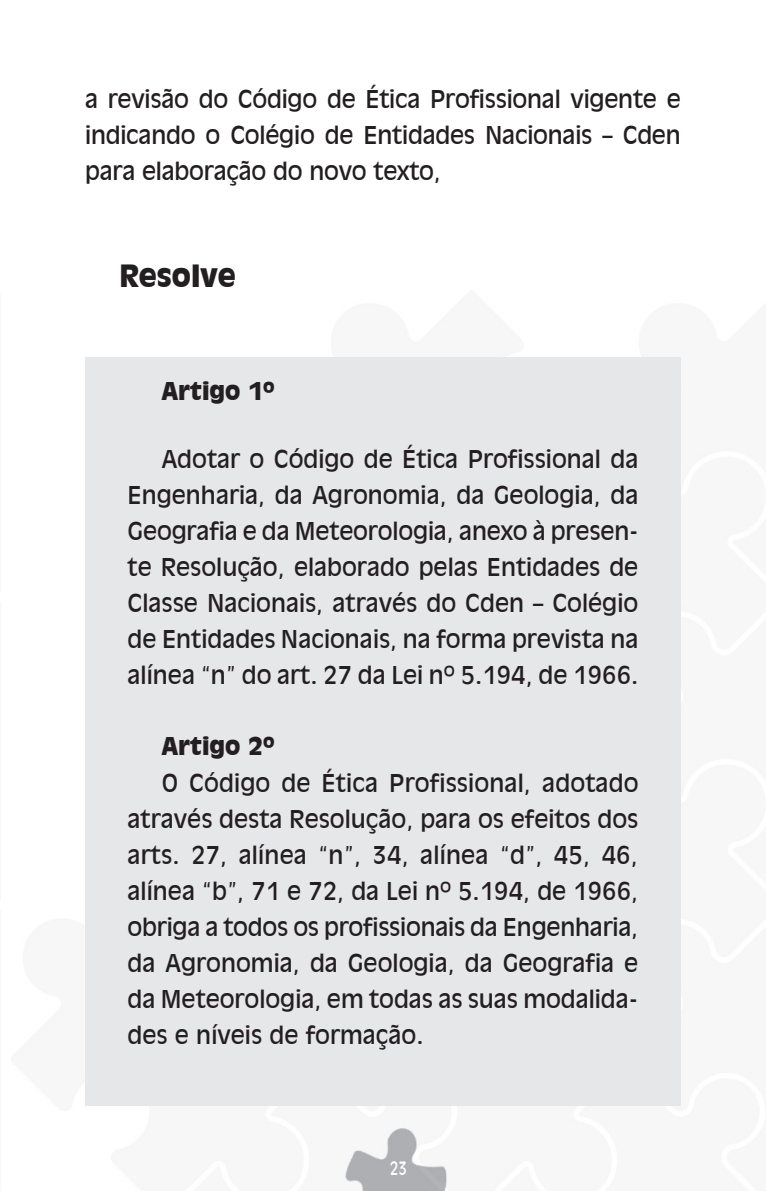
<style>
.page{position:relative;width:766px;height:1191px;background:#fff}
.page>*{position:absolute;margin:0;border:0;box-sizing:border-box;transform-origin:0 0}
.t1{font:900 30px "Incised 901 BT";color:#231f20}
.t2{font:24px/36px "Incised 901 BT";color:#231f20;text-align:justify}
.t3{font:900 24px "Incised 901 BT";color:#231f20}
.t4{font:18px "Incised 901 BT";color:#fff;scale:.8 1}
</style>
<div class="page">
<img style="left:341px;top:357px;width:424px;height:834px">
<div style="left:85px;top:357px;width:595px;height:749px;background:#e6e7e9"></div>
<p class="t2" style="left:85px;top:81px;width:597px">a revisão do Código de Ética Profissional vigente e indicando o Colégio de Entidades Nacionais – Cden para elaboração do novo texto,</p>
<p class="t1" style="left:119px;top:258px;width:118px">Resolve</p>
<p class="t3" style="left:162px;top:377px;width:114px">Artigo 1º</p>
<p class="t2" style="left:127px;top:441px;width:512px;text-indent:34px">Adotar o Código de Ética Profissional da Engenharia, da Agronomia, da Geologia, da Geografia e da Meteorologia, anexo à presen&shy;te Resolução, elaborado pelas Entidades de Classe Nacionais, através do Cden – Colégio de Entidades Nacionais, na forma prevista na alínea “n” do art. 27 da Lei nº 5.194, de 1966.</p>
<p class="t3" style="left:162px;top:731px;width:114px">Artigo 2º</p>
<p class="t2" style="left:128px;top:765px;width:512px;text-indent:34px">O Código de Ética Profissional, adotado através desta Resolução, para os efeitos dos arts. 27, alínea “n”, 34, alínea “d”, 45, 46, alínea “b”, 71 e 72, da Lei nº 5.194, de 1966, obriga a todos os profissionais da Engenharia, da Agronomia, da Geologia, da Geografia e da Meteorologia, em todas as suas modalida&shy;des e níveis de formação.</p>
<p class="t4" style="left:390px;top:1157px;width:23px">23</p>
</div>
